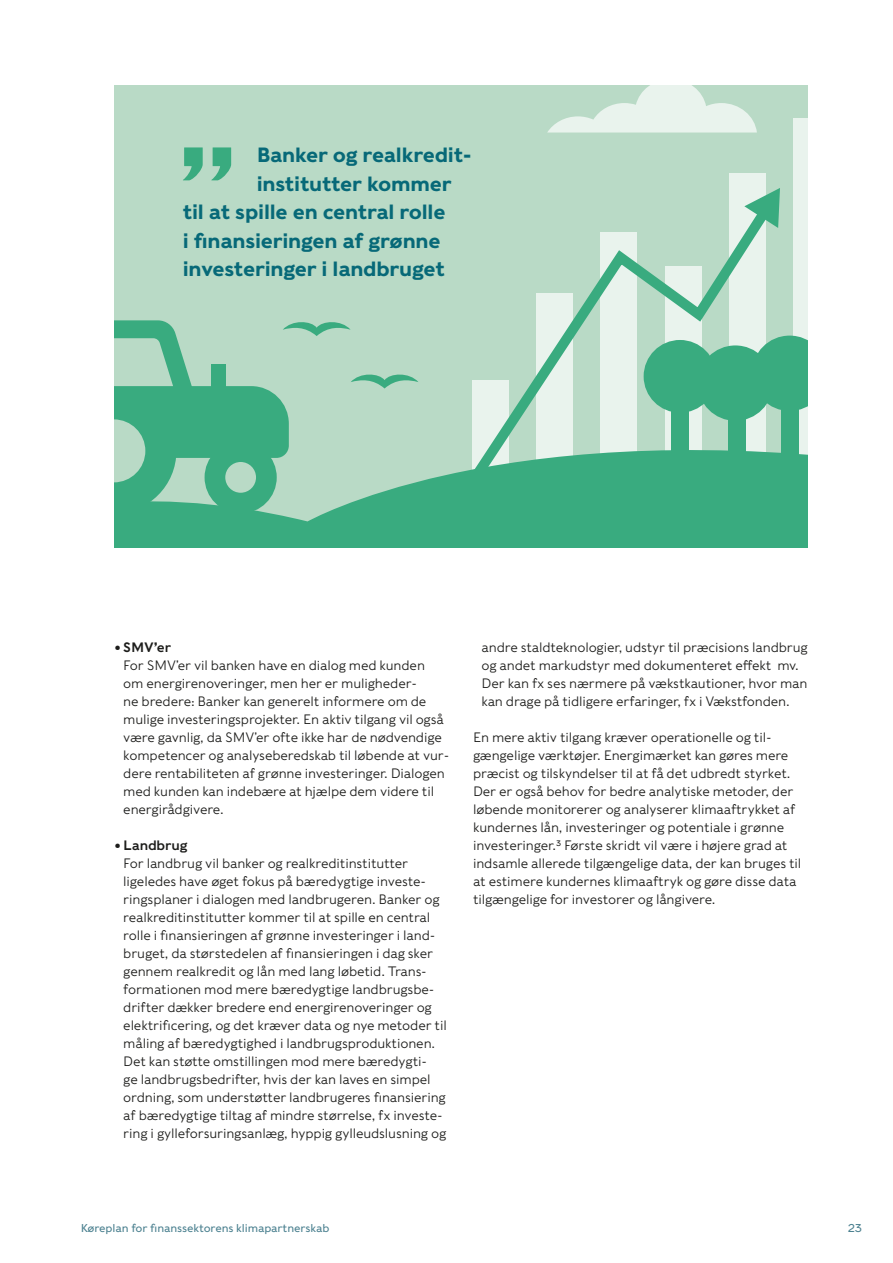
<style>
.page{position:relative;width:893px;height:1263px;background:#fff}
.page>*{position:absolute;margin:0;border:0;box-sizing:border-box;transform-origin:0 0}
.t1{font:500 20.4px "Caslons Egyptian";letter-spacing:-.01em;color:#076978}
.t2{font:300 13.5px/18px "Caslons Egyptian";letter-spacing:-.01em;color:#1d1d1b}
.t3{font:13.5px "Caslons Egyptian";letter-spacing:-.01em;color:#1d1d1b}
.t4{font:11.25px "Caslons Egyptian";letter-spacing:-.01em;color:#4c8190}
</style>
<div class="page">
<div style="left:115px;top:85px;width:693px;height:462px;background:#b9dac6"></div>
<svg style="left:547px;top:85px;width:210px;height:48px"></svg>
<div style="left:729px;top:174px;width:37px;height:293px;background:#e9f3ed"></div>
<div style="left:793px;top:119px;width:15px;height:348px;background:#e9f3ed"></div>
<svg style="left:472px;top:228px;width:289px;height:190px"></svg>
<svg style="left:744px;top:188px;width:36px;height:40px"></svg>
<svg style="left:115px;top:418px;width:693px;height:129px;fill:#39ab7f"></svg>
<div style="left:781px;top:409px;width:17px;height:54px;background:#39ab7f"></div>
<div style="left:728px;top:409px;width:18px;height:54px;background:#39ab7f"></div>
<div style="left:671px;top:411px;width:18px;height:52px;background:#39ab7f"></div>
<div style="left:698px;top:345px;width:75px;height:76px;background:#39ab7f;border-radius:50%"></div>
<svg style="left:752px;top:336px;width:56px;height:75px"></svg>
<div style="left:644px;top:340px;width:72px;height:73px;background:#39ab7f;border-radius:50%"></div>
<svg style="left:115px;top:320px;width:303px;height:193px"></svg>
<svg style="left:183px;top:147px;width:48px;height:33px"></svg>
<h1 class="t1" style="left:257px;top:141px;width:217px">Banker og realkredit-</h1>
<h1 class="t1" style="left:257px;top:170px;width:196px">institutter kommer</h1>
<h1 class="t1" style="left:183px;top:199px;width:264px">til at spille en central rolle</h1>
<h1 class="t1" style="left:183px;top:227px;width:259px">i finansieringen af grønne</h1>
<h1 class="t1" style="left:183px;top:256px;width:264px">investeringer i landbruget</h1>
<p class="t3" style="left:115px;top:639px;width:58px">• SMV’er</p>
<p class="t2" style="left:123px;top:656px;width:327px">For SMV’er vil banken have en dialog med kunden<br>om energirenoveringer, men her er muligheder-<br>ne bredere: Banker kan generelt informere om de mulige investeringsprojekter. En aktiv tilgang vil også være gavnlig, da SMV’er ofte ikke har de nødvendige kompetencer og analyseberedskab til løbende at vur&shy;dere rentabiliteten af grønne investeringer. Dialogen med kunden kan indebære at hjælpe dem videre til energirådgivere.</p>
<p class="t3" style="left:115px;top:837px;width:74px">• Landbrug</p>
<p class="t2" style="left:123px;top:854px;width:325px">For landbrug vil banker og realkreditinstitutter ligeledes have øget fokus på bæredygtige investe&shy;ringsplaner i dialogen med landbrugeren. Banker og realkreditinstitutter kommer til at spille en central rolle i finansieringen af grønne investeringer i land&shy;bruget, da størstedelen af finansieringen i dag sker gennem realkredit og lån med lang løbetid. Trans&shy;formationen mod mere bæredygtige landbrugsbe&shy;drifter dækker bredere end energirenoveringer og elektrificering, og det kræver data og nye metoder til måling af bæredygtighed i landbrugsproduktionen.<br>Det kan støtte omstillingen mod mere bæredygti-<br>ge landbrugsbedrifter, hvis der kan laves en simpel ordning, som understøtter landbrugeres finansiering af bæredygtige tiltag af mindre størrelse, fx investe&shy;ring i gylleforsuringsanlæg, hyppig gylleudslusning og</p>
<p class="t2" style="left:482px;top:638px;width:328px">andre staldteknologier, udstyr til præcisions landbrug og andet markudstyr med dokumenteret effekt mv.<br>Der kan fx ses nærmere på vækstkautioner, hvor man kan drage på tidligere erfaringer, fx i Vækstfonden.</p>
<p class="t2" style="left:473px;top:728px;width:330px">En mere aktiv tilgang kræver operationelle og til&shy;gængelige værktøjer. Energimærket kan gøres mere præcist og tilskyndelser til at få det udbredt styrket.<br>Der er også behov for bedre analytiske metoder, der løbende monitorerer og analyserer klimaaftrykket af kundernes lån, investeringer og potentiale i grønne investeringer.<sup>3</sup> Første skridt vil være i højere grad at indsamle allerede tilgængelige data, der kan bruges til at estimere kundernes klimaaftryk og gøre disse data tilgængelige for investorer og långivere.</p>
<p class="t4" style="left:81px;top:1220px;width:250px">Køreplan for finanssektorens klimapartnerskab</p>
<p class="t4" style="left:848px;top:1220px;width:16px">23</p>
</div>
